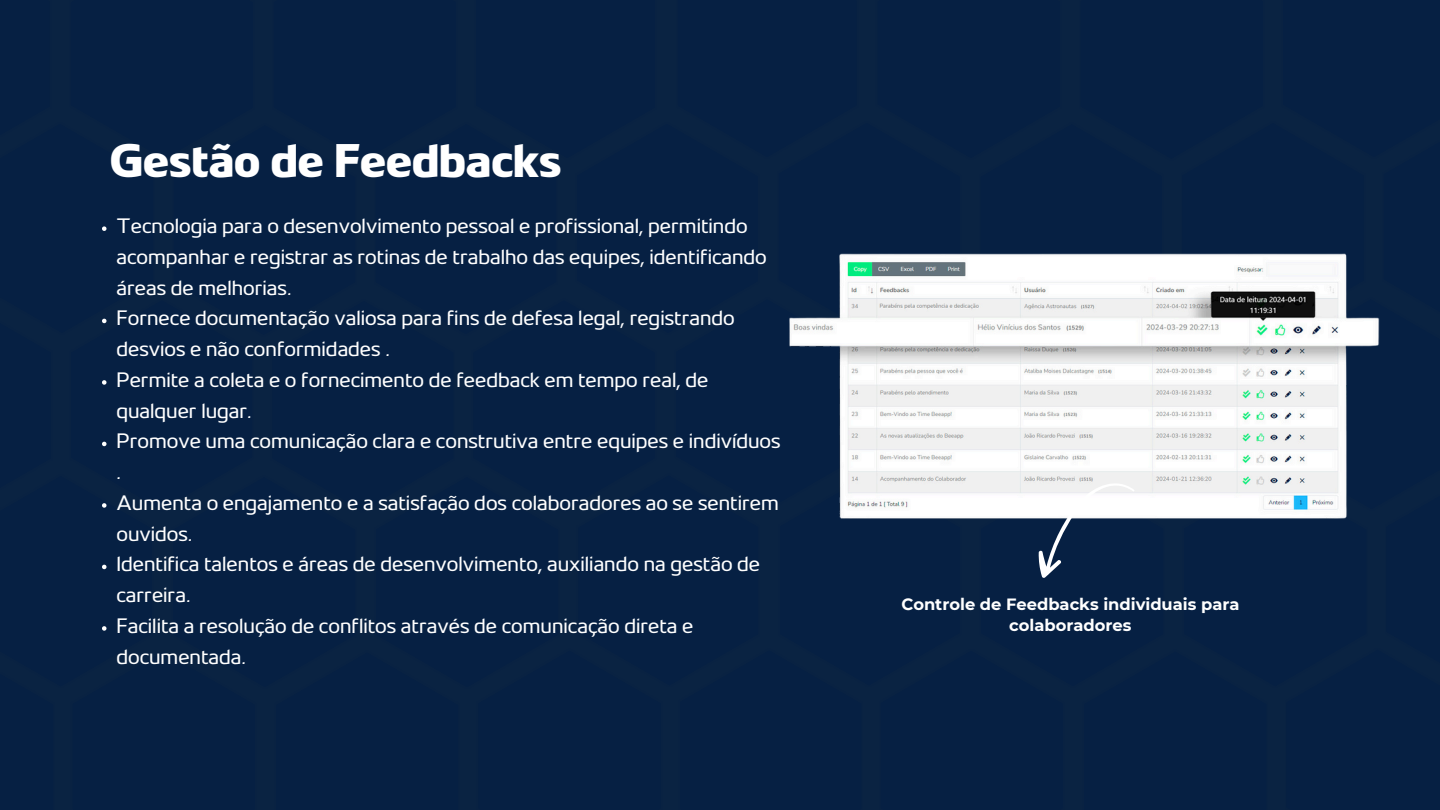
<style>
.page{position:relative;width:1440px;height:810px;background:#062043}
.page>*{position:absolute;margin:0;border:0;box-sizing:border-box;transform-origin:0 0}
.t1{font:700 47.1px "LT Renovate";color:#fff}
.t2{font:20.8px/30.8px "LT Renovate";color:#fff}
.t3{font:700 16.3px/21.1px "Montserrat";color:#fff;text-align:center}
</style>
<div class="page">
<img style="left:787px;top:231px;width:595px;height:310px">
<svg style="left:1032px;top:462px;width:105px;height:133px"></svg>
<svg style="left:102px;top:226px;width:4px;height:5px"></svg>
<svg style="left:102px;top:319px;width:4px;height:4px"></svg>
<svg style="left:102px;top:380px;width:4px;height:5px"></svg>
<svg style="left:102px;top:442px;width:4px;height:4px"></svg>
<svg style="left:102px;top:503px;width:4px;height:5px"></svg>
<svg style="left:102px;top:565px;width:4px;height:4px"></svg>
<svg style="left:102px;top:626px;width:4px;height:5px"></svg>
<p class="t1" style="left:109px;top:144px;width:453px">Gestão de Feedbacks</p>
<p class="t2" style="left:116px;top:213px;width:652px">Tecnologia para o desenvolvimento pessoal e profissional, permitindo acompanhar e registrar as rotinas de trabalho das equipes, identificando áreas de melhorias.</p>
<p class="t2" style="left:116px;top:305px;width:620px">Fornece documentação valiosa para fins de defesa legal, registrando desvios e não conformidades .</p>
<p class="t2" style="left:116px;top:367px;width:594px">Permite a coleta e o fornecimento de feedback em tempo real, de qualquer lugar.</p>
<p class="t2" style="left:116px;top:428px;width:666px">Promove uma comunicação clara e construtiva entre equipes e indivíduos .</p>
<p class="t2" style="left:116px;top:490px;width:664px">Aumenta o engajamento e a satisfação dos colaboradores ao se sentirem ouvidos.</p>
<p class="t2" style="left:116px;top:551px;width:645px">Identifica talentos e áreas de desenvolvimento, auxiliando na gestão de carreira.</p>
<p class="t2" style="left:116px;top:613px;width:579px">Facilita a resolução de conflitos através de comunicação direta e documentada.</p>
<p class="t3" style="left:901px;top:594px;width:340px">Controle de Feedbacks individuais para colaboradores</p>
</div>
